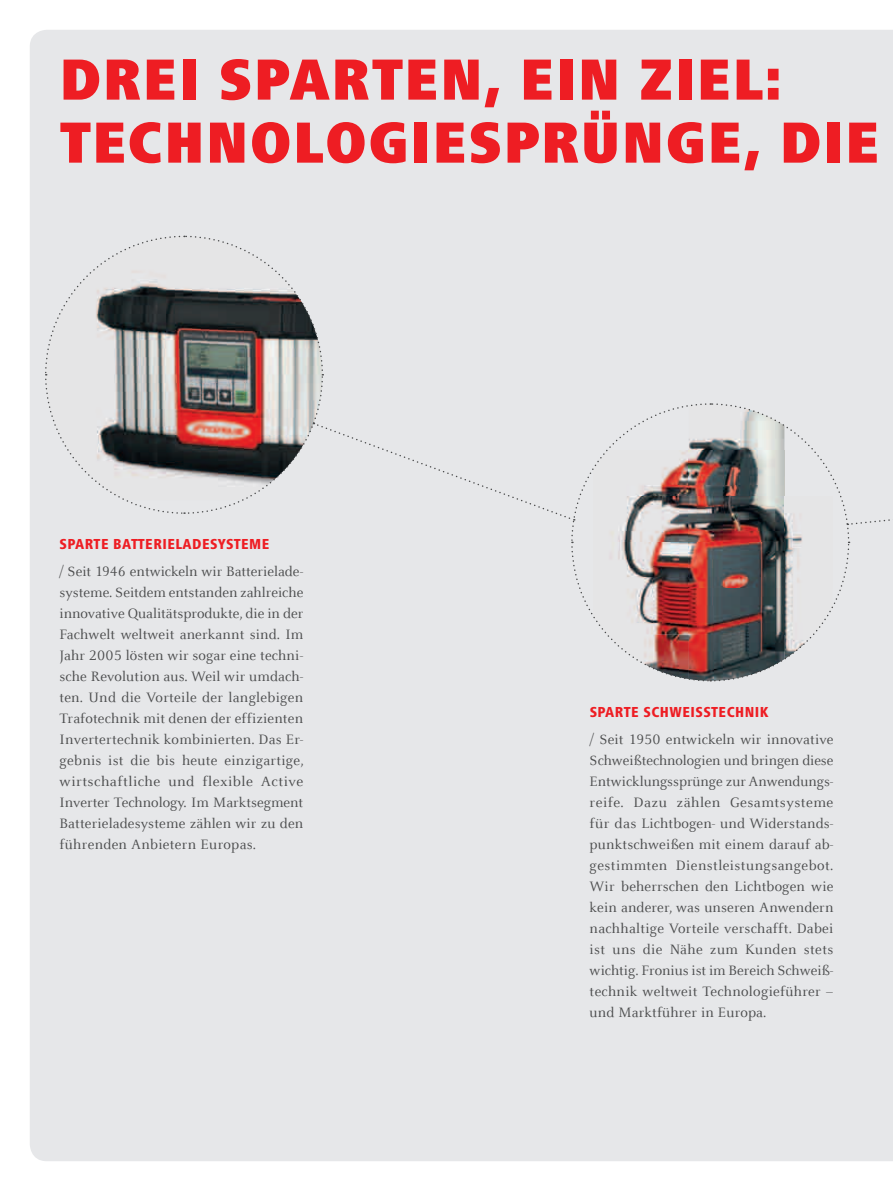
<style>
.page{position:relative;width:893px;height:1191px;background:#fff}
.page>*{position:absolute;margin:0;border:0;box-sizing:border-box;transform-origin:0 0}
.t1{font:900 condensed 60px/63px "Frutiger Next LTW1 G";letter-spacing:.02em;color:#ee1d23;scale:1.05 1}
.t2{font:15px/21px "Celeste Offc Pro";letter-spacing:.02em;color:#4b4c4d;text-align:justify}
.t3{font:800 condensed 15px "Frutiger Next LTW1 G";letter-spacing:.03em;color:#ee1d23}
</style>
<div class="page">
<div style="left:30px;top:30px;width:863px;height:1131px;background:#e6e7e9"></div>
<svg style="left:44px;top:235px;width:849px;height:447px;background:#d0cecf"></svg>
<h1 class="t1" style="left:60px;top:48px;width:782px">DREI SPARTEN, EIN ZIEL:<br>TECHNOLOGIESPRÜNGE, DIE</h1>
<p class="t3" style="left:60px;top:535px;width:211px">SPARTE BATTERIELADESYSTEME</p>
<p class="t2" style="left:60px;top:560px;width:246px">/ Seit 1946 entwickeln wir Batterielade&shy;systeme. Seitdem entstanden zahlreiche innovative Qualitätsprodukte, die in der Fachwelt weltweit anerkannt sind. Im Jahr 2005 lösten wir sogar eine techni&shy;sche Revolution aus. Weil wir umdach&shy;ten. Und die Vorteile der langlebigen Trafotechnik mit denen der effizienten Invertertechnik kombinierten. Das Er&shy;gebnis ist die bis heute einzigartige, wirtschaftliche und flexible Active Inverter Technology. Im Marktsegment Batterieladesysteme zählen wir zu den führenden Anbietern Europas.</p>
<p class="t3" style="left:590px;top:703px;width:181px">SPARTE SCHWEISSTECHNIK</p>
<p class="t2" style="left:590px;top:728px;width:245px">/ Seit 1950 entwickeln wir innovative Schweißtechnologien und bringen diese Entwicklungssprünge zur Anwendungs&shy;reife. Dazu zählen Gesamtsysteme für das Lichtbogen- und Widerstands&shy;punktschweißen mit einem darauf ab&shy;gestimmten Dienstleistungsangebot.<br>Wir beherrschen den Lichtbogen wie kein anderer, was unseren Anwendern nachhaltige Vorteile verschafft. Dabei ist uns die Nähe zum Kunden stets wichtig. Fronius ist im Bereich Schweiß&shy;technik weltweit Technologieführer – und Marktführer in Europa.</p>
</div>
